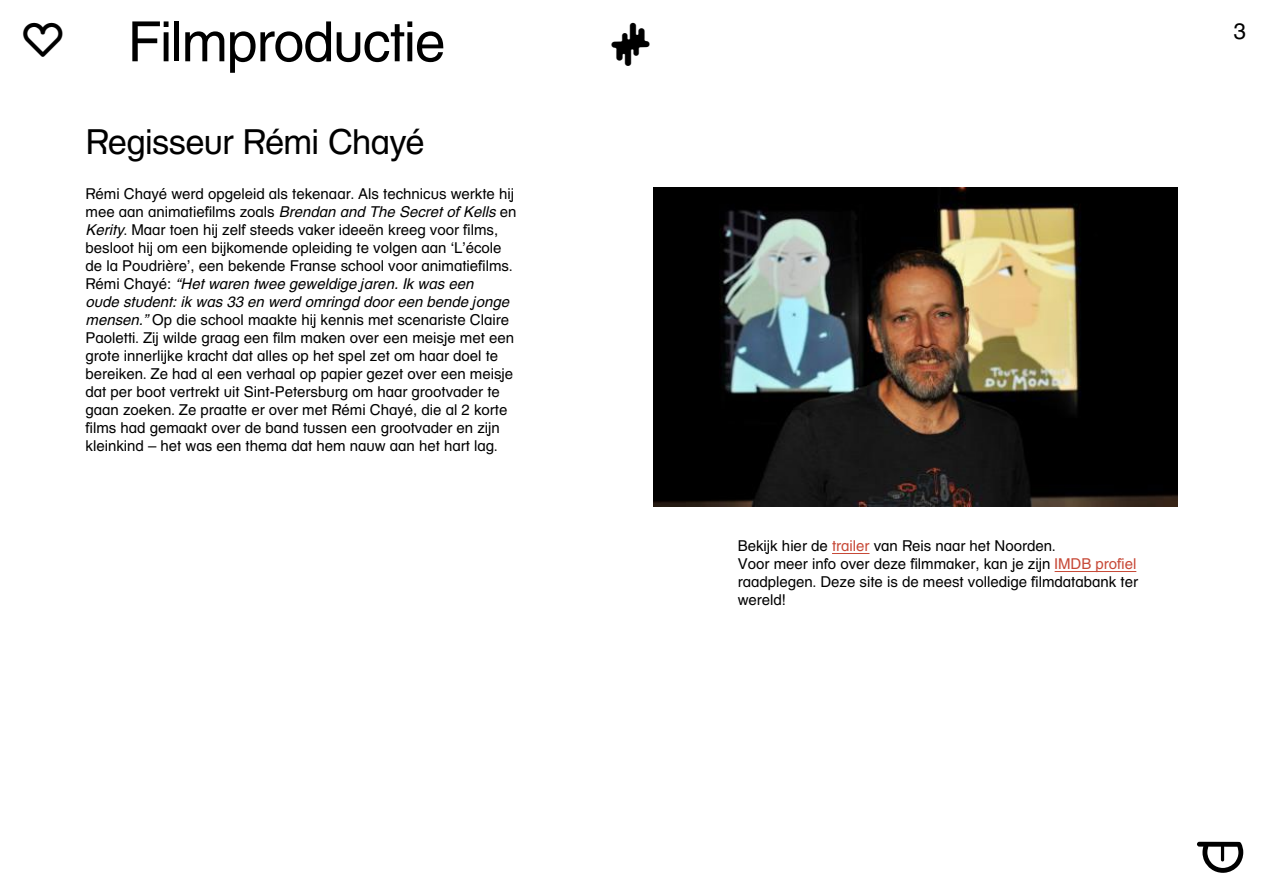
<style>
.page{position:relative;width:1263px;height:893px;background:#fff}
.page>*{position:absolute;margin:0;border:0;box-sizing:border-box;transform-origin:0 0}
._01__Hoofdtitel{font:55.5px "JEF";letter-spacing:-.025em;color:#000}
._02__Ondertitel{font:34.5px "JEF";letter-spacing:-.02em;color:#000}
.t1{font:22.5px "JEF";color:#000}
._04__Lopende_tekst{font:15px/18px "JEF";color:#000}
.s1{font-style:italic}
.s2{color:#c74937}
</style>
<div class="page">
<img style="left:653px;top:187px;width:525px;height:319px">
<hr style="left:832px;top:553px;width:37px;height:1px;background:#c74937">
<hr style="left:1054px;top:571px;width:82px;height:1px;background:#c74937">
<p class="_01__Hoofdtitel" style="left:128px;top:9px;width:319px">Filmproductie</p>
<p class="_02__Ondertitel" style="left:86px;top:121px;width:341px">Regisseur Rémi Chayé</p>
<p class="_04__Lopende_tekst" style="left:86px;top:184px;width:433px">Rémi Chayé werd opgeleid als tekenaar. Als technicus werkte hij mee aan animatiefilms zoals <span class="s1">Brendan and The Secret of Kells</span> en <span class="s1">Kerity</span>. Maar toen hij zelf steeds vaker ideeën kreeg voor films, besloot hij om een bijkomende opleiding te volgen aan ‘L’école de la Poudrière’, een bekende Franse school voor animatiefilms.<br>Rémi Chayé: <span class="s1">“Het waren twee geweldige jaren. Ik was een<br>oude student: ik was 33 en werd omringd door een bende jonge mensen.”</span> Op die school maakte hij kennis met scenariste Claire Paoletti. Zij wilde graag een film maken over een meisje met een grote innerlijke kracht dat alles op het spel zet om haar doel te bereiken. Ze had al een verhaal op papier gezet over een meisje dat per boot vertrekt uit Sint-Petersburg om haar grootvader te gaan zoeken. Ze praatte er over met Rémi Chayé, die al 2 korte films had gemaakt over de band tussen een grootvader en zijn kleinkind – het was een thema dat hem nauw aan het hart lag.</p>
<h3 class="t1" style="left:1233px;top:17px;width:14px">3</h3>
<p class="_04__Lopende_tekst" style="left:738px;top:536px;width:319px">Bekijk hier de <span class="s2">trailer</span> van Reis naar het Noorden.</p>
<p class="_04__Lopende_tekst" style="left:738px;top:554px;width:402px;text-align:justify">Voor meer info over deze filmmaker, kan je zijn <span class="s2">IMDB profiel </span>raadplegen. Deze site is de meest volledige filmdatabank ter wereld!</p>
</div>
